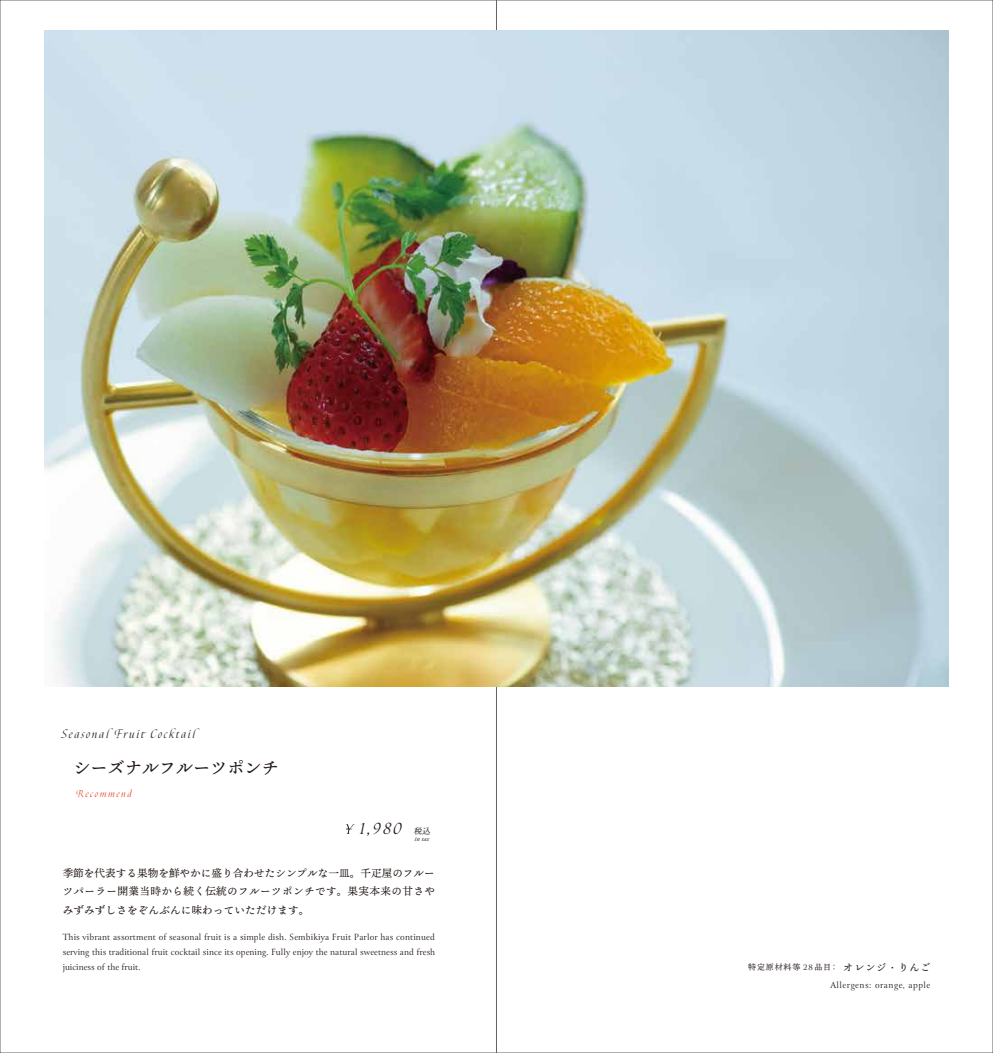
<style>
.page{position:relative;width:993px;height:1053px;background:#fff}
.page>*{position:absolute;margin:0;border:0;box-sizing:border-box;transform-origin:0 0}
.t1{font:italic 20px "Canto";color:#221815}
.t2{font:17.5px "Ten Mincho Text";letter-spacing:-.025em;color:#221815}
.t3{font:italic 13.75px "Canto Brush";letter-spacing:.125em;color:#221815}
.t4{font:italic 11.25px "Canto Brush";letter-spacing:.15em;color:#e83820}
.t5{font:10.62px/18.8px "Ten Mincho Text";letter-spacing:.01em;color:#221815;text-align:justify}
.t6{font:10px/15px "Canto";letter-spacing:.005em;color:#221815;text-align:justify}
.t7{font:10px "Canto";letter-spacing:.05em;color:#221815}
.t8{font:8px "Ten Mincho Text";letter-spacing:.1em;color:#221815}
.t9{font:italic 600 6.88px "Canto";color:#221815}
.s1{font-family:"Canto";font-size:9.62px}
.s2{font-size:10px}
</style>
<div class="page">
<img style="left:44px;top:30px;width:452px;height:656px">
<svg style="left:346px;top:824px;width:8px;height:9px"></svg>
<svg style="left:496px;top:0;width:496px;height:1052px"></svg>
<h3 class="t3" style="left:62px;top:725px;width:135px">Seasonal Fruit Cocktail</h3>
<h2 class="t2" style="left:73px;top:757px;width:207px">シーズナルフルーツポンチ</h2>
<p class="t4" style="left:76px;top:786px;width:57px">Recommend</p>
<h1 class="t1" style="left:359px;top:815px;width:44px">1,980</h1>
<p class="t8" style="left:414px;top:826px;width:21px">税込</p>
<p class="t9" style="left:415px;top:834px;width:16px">in tax</p>
<p class="t5" style="left:63px;top:863px;width:374px">季節を代表する果物を鮮やかに盛り合わせたシンプルな一皿。千疋屋のフルーツパーラー開業当時から続く伝統のフルーツポンチです。果実本来の甘さやみずみずしさをぞんぶんに味わっていただけます。</p>
<p class="t6" style="left:63px;top:930px;width:374px">This vibrant assortment of seasonal fruit is a simple dish. Sembikiya Fruit Parlor has continued serving this traditional fruit cocktail since its opening. Fully enjoy the natural sweetness and fresh juiciness of the fruit.</p>
<p class="t8" style="left:748px;top:962px;width:183px">特定原材料等 <span class="s1">28</span> 品目： <span class="s2">オレンジ・りんご</span></p>
<p class="t7" style="left:829px;top:978px;width:102px">Allergens: orange, apple</p>
</div>
